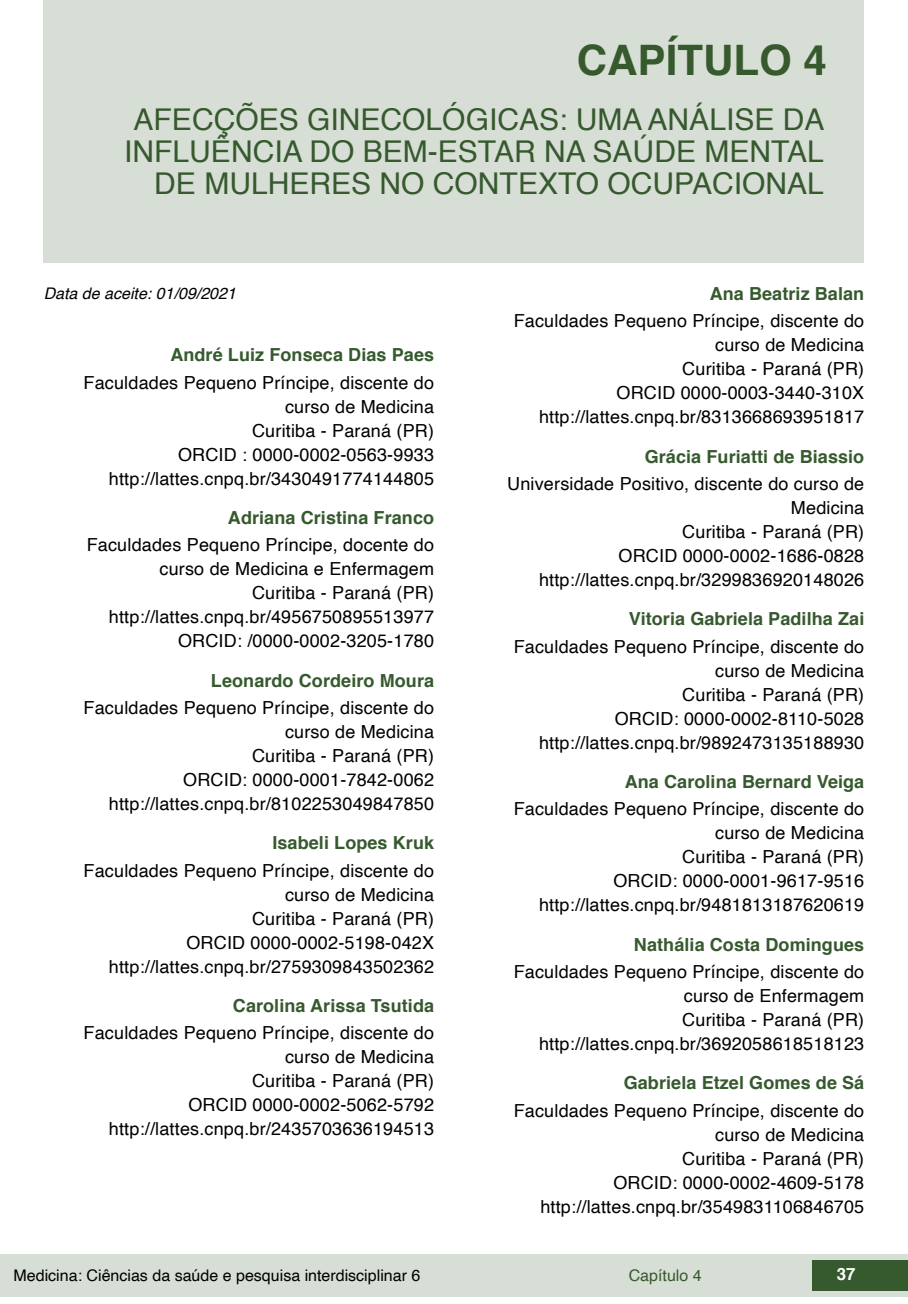
<style>
.page{position:relative;width:908px;height:1304px;background:#fff}
.page>*{position:absolute;margin:0;border:0;box-sizing:border-box;transform-origin:0 0}
.t1{font:700 42px "Helvetica";color:#36592e}
.t2{font:30px/32px "Helvetica";color:#36592e;text-align:right}
.t3{font:18px/24px "Helvetica";letter-spacing:.01em;color:#000;text-align:right}
.t4{font:700 18px "Helvetica";letter-spacing:.005em;color:#36592e}
.t5{font:700 16.8px "Helvetica";color:#fff}
.t6{font:16px "Helvetica";color:#000}
.t7{font:italic 16px "Helvetica";color:#000}
.t8{font:16px "Helvetica";color:#36592e}
</style>
<div class="page">
<div style="left:0;top:1254px;width:906px;height:43px;background:#d7ded5"></div>
<div style="left:812px;top:1261px;width:95px;height:30px;background:#36592e"></div>
<div style="left:44px;top:0;width:819px;height:263px;background:#d7ded5"></div>
<h1 class="t1" style="left:576px;top:26px;width:251px">CAPÍTULO 4</h1>
<h2 class="t2" style="left:124px;top:104px;width:701px">AFECÇÕES GINECOLÓGICAS: UMA ANÁLISE DA<br>INFLUÊNCIA DO BEM-ESTAR NA SAÚDE MENTAL<br>DE MULHERES NO CONTEXTO OCUPACIONAL</h2>
<p class="t7" style="left:44px;top:280px;width:194px">Data de aceite: 01/09/2021</p>
<p class="t4" style="left:170px;top:341px;width:265px">André Luiz Fonseca Dias Paes</p>
<p class="t3" style="left:83px;top:371px;width:352px">Faculdades Pequeno Príncipe, discente do curso de Medicina<br>Curitiba - Paraná (PR)<br>ORCID : 0000-0002-0563-9933 http://lattes.cnpq.br/3430491774144805</p>
<p class="t4" style="left:228px;top:503px;width:208px">Adriana Cristina Franco</p>
<p class="t3" style="left:87px;top:534px;width:349px">Faculdades Pequeno Príncipe, docente do curso de Medicina e Enfermagem<br>Curitiba - Paraná (PR) http://lattes.cnpq.br/4956750895513977<br>ORCID: /0000-0002-3205-1780</p>
<p class="t4" style="left:211px;top:666px;width:225px">Leonardo Cordeiro Moura</p>
<p class="t3" style="left:83px;top:696px;width:352px">Faculdades Pequeno Príncipe, discente do curso de Medicina<br>Curitiba - Paraná (PR)<br>ORCID: 0000-0001-7842-0062 http://lattes.cnpq.br/8102253049847850</p>
<p class="t4" style="left:272px;top:829px;width:163px">Isabeli Lopes Kruk</p>
<p class="t3" style="left:83px;top:859px;width:352px">Faculdades Pequeno Príncipe, discente do curso de Medicina<br>Curitiba - Paraná (PR)<br>ORCID 0000-0002-5198-042X http://lattes.cnpq.br/2759309843502362</p>
<p class="t4" style="left:233px;top:991px;width:203px">Carolina Arissa Tsutida</p>
<p class="t3" style="left:83px;top:1022px;width:352px">Faculdades Pequeno Príncipe, discente do curso de Medicina<br>Curitiba - Paraná (PR)<br>ORCID 0000-0002-5062-5792 http://lattes.cnpq.br/2435703636194513</p>
<p class="t4" style="left:709px;top:279px;width:156px">Ana Beatriz Balan</p>
<p class="t3" style="left:513px;top:310px;width:352px">Faculdades Pequeno Príncipe, discente do curso de Medicina<br>Curitiba - Paraná (PR)<br>ORCID 0000-0003-3440-310X http://lattes.cnpq.br/8313668693951817</p>
<p class="t4" style="left:644px;top:442px;width:221px">Grácia Furiatti de Biassio</p>
<p class="t3" style="left:507px;top:472px;width:358px">Universidade Positivo, discente do curso de<br>Medicina<br>Curitiba - Paraná (PR)<br>ORCID 0000-0002-1686-0828 http://lattes.cnpq.br/3299836920148026</p>
<p class="t4" style="left:628px;top:604px;width:237px">Vitoria Gabriela Padilha Zai</p>
<p class="t3" style="left:513px;top:635px;width:352px">Faculdades Pequeno Príncipe, discente do curso de Medicina<br>Curitiba - Paraná (PR)<br>ORCID: 0000-0002-8110-5028 http://lattes.cnpq.br/9892473135188930</p>
<p class="t4" style="left:624px;top:767px;width:241px">Ana Carolina Bernard Veiga</p>
<p class="t3" style="left:513px;top:797px;width:352px">Faculdades Pequeno Príncipe, discente do curso de Medicina<br>Curitiba - Paraná (PR)<br>ORCID: 0000-0001-9617-9516 http://lattes.cnpq.br/9481813187620619</p>
<p class="t4" style="left:633px;top:930px;width:232px">Nathália Costa Domingues</p>
<p class="t3" style="left:513px;top:960px;width:352px">Faculdades Pequeno Príncipe, discente do curso de Enfermagem<br>Curitiba - Paraná (PR) http://lattes.cnpq.br/3692058618518123</p>
<p class="t4" style="left:623px;top:1068px;width:242px">Gabriela Etzel Gomes de Sá</p>
<p class="t3" style="left:513px;top:1099px;width:352px">Faculdades Pequeno Príncipe, discente do curso de Medicina<br>Curitiba - Paraná (PR)<br>ORCID: 0000-0002-4609-5178 http://lattes.cnpq.br/3549831106846705</p>
<p class="t6" style="left:14px;top:1263px;width:408px">Medicina: Ciências da saúde e pesquisa interdisciplinar 6</p>
<p class="t8" style="left:628px;top:1263px;width:74px">Capítulo 4</p>
<p class="t5" style="left:836px;top:1261px;width:20px">37</p>
</div>
